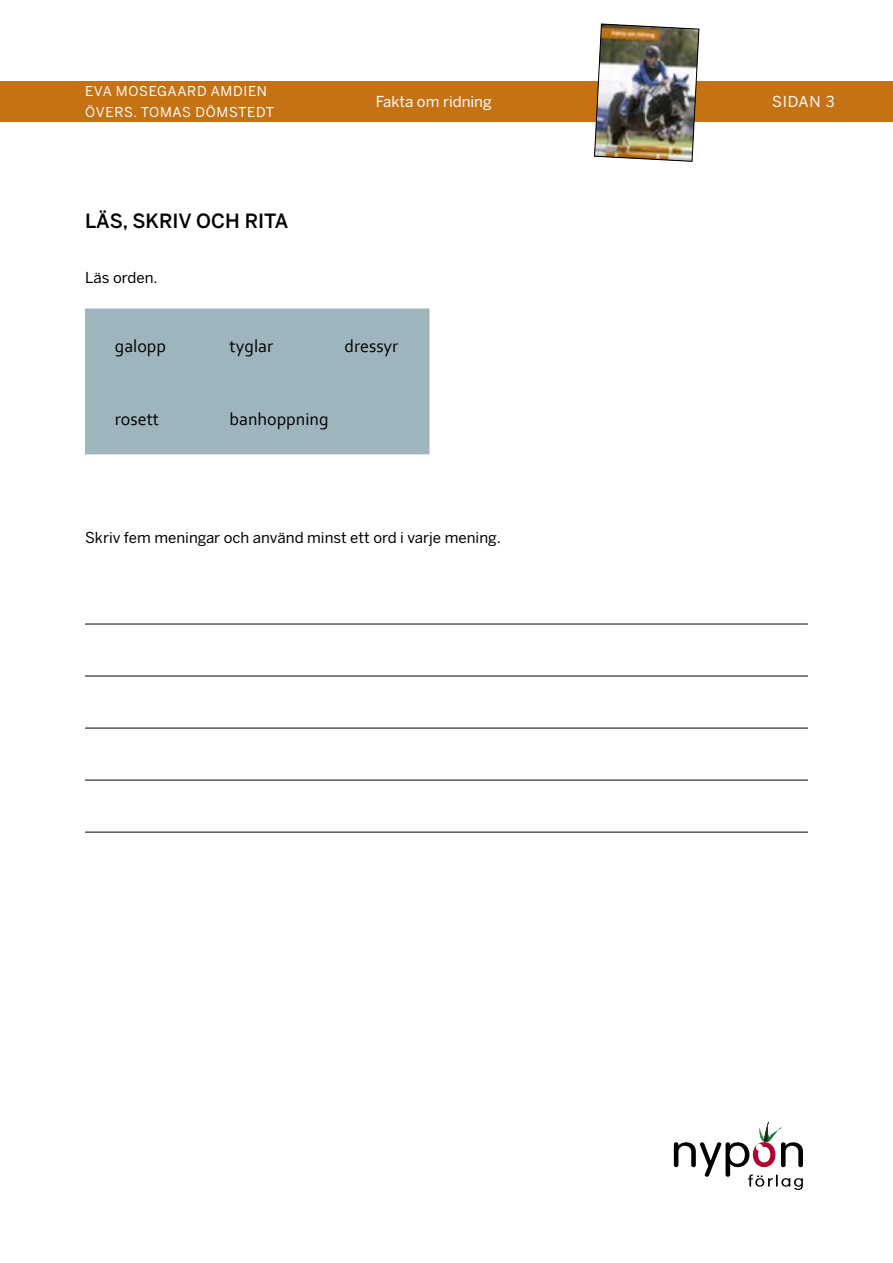
<style>
.page{position:relative;width:893px;height:1263px;background:#fff}
.page>*{position:absolute;margin:0;border:0;box-sizing:border-box;transform-origin:0 0}
.t1{font:500 19.5px "Benton Sans";color:#000}
.t2{font:18px "Corbel";color:#000}
.t3{font:15px "Benton Sans";color:#000}
.t4{font:15px "Benton Sans";color:#fff}
.t5{font:13.5px/21px "Benton Sans";letter-spacing:.05em;color:#fff}
</style>
<div class="page">
<div style="left:0;top:81px;width:893px;height:40px;background:#c57214"></div>
<svg style="left:674px;top:1121px;width:129px;height:69px"></svg>
<img style="left:594px;top:23px;width:105px;height:139px">
<hr style="left:85px;top:624px;width:723px;height:1px;background:#000">
<hr style="left:85px;top:676px;width:723px;height:1px;background:#000">
<hr style="left:85px;top:728px;width:723px;height:1px;background:#000">
<hr style="left:85px;top:780px;width:723px;height:1px;background:#000">
<hr style="left:85px;top:832px;width:723px;height:1px;background:#000">
<div style="left:85px;top:308px;width:344px;height:146px;background:#9fb5bd"></div>
<div style="left:102px;top:330px;width:77px;height:35px;background:#9fb5bd"></div>
<div style="left:217px;top:330px;width:69px;height:35px;background:#9fb5bd"></div>
<div style="left:332px;top:330px;width:79px;height:35px;background:#9fb5bd"></div>
<div style="left:102px;top:403px;width:70px;height:35px;background:#9fb5bd"></div>
<div style="left:217px;top:403px;width:124px;height:35px;background:#9fb5bd"></div>
<p class="t5" style="left:85px;top:80px;width:191px">EVA MOSEGAARD AMDIEN<br>ÖVERS. TOMAS DÖMSTEDT</p>
<p class="t4" style="left:376px;top:93px;width:117px">Fakta om ridning</p>
<h1 class="t1" style="left:85px;top:210px;width:205px">LÄS, SKRIV OCH RITA</h1>
<p class="t3" style="left:85px;top:269px;width:74px">Läs orden.</p>
<p class="t2" style="left:115px;top:334px;width:53px">galopp</p>
<p class="t2" style="left:230px;top:334px;width:45px">tyglar</p>
<p class="t2" style="left:344px;top:334px;width:55px">dressyr</p>
<p class="t2" style="left:115px;top:407px;width:46px">rosett</p>
<p class="t2" style="left:230px;top:407px;width:100px">banhoppning</p>
<p class="t3" style="left:85px;top:529px;width:417px">Skriv fem meningar och använd minst ett ord i varje mening.</p>
<p class="t4" style="left:772px;top:93px;width:64px">SIDAN 3</p>
</div>
